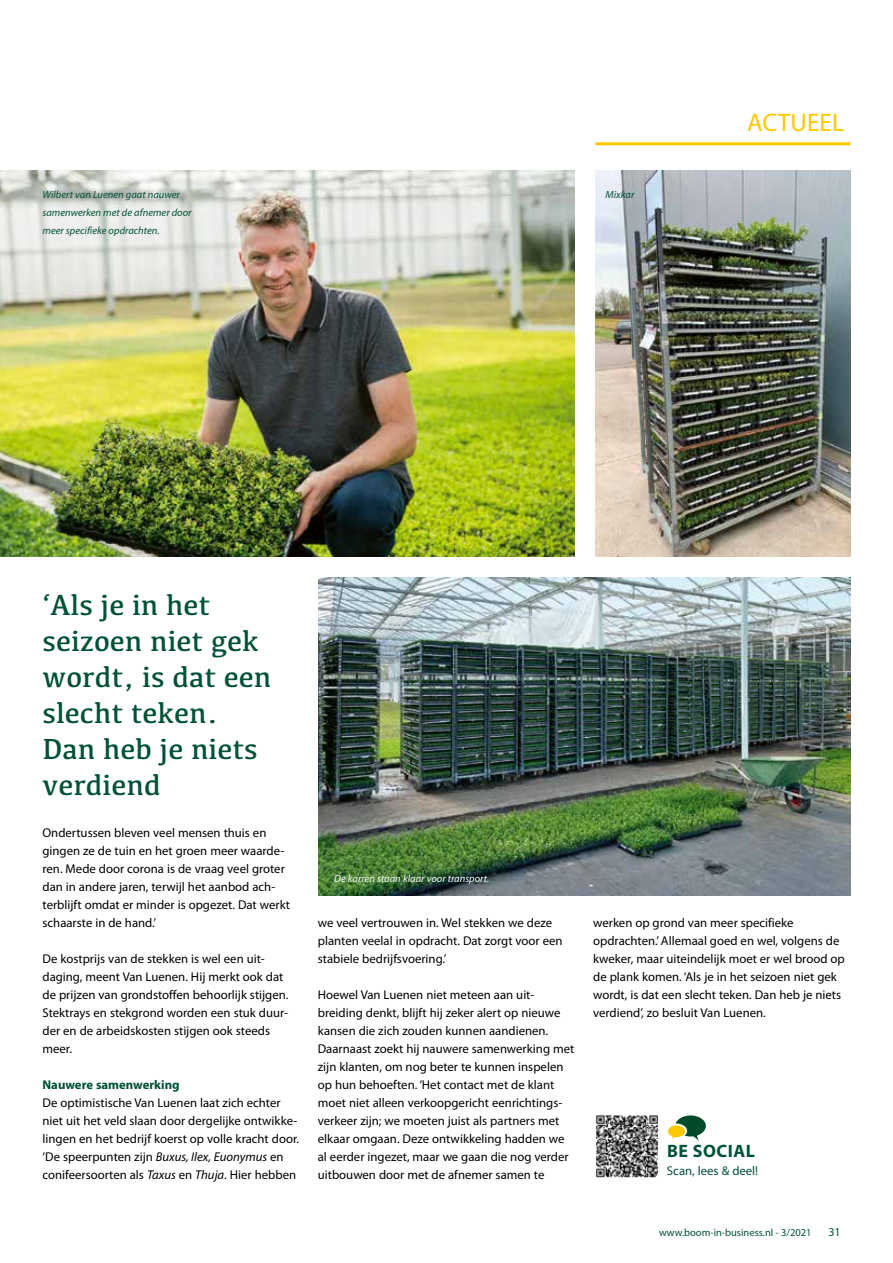
<style>
.page{position:relative;width:893px;height:1263px;background:#fff}
.page>*{position:absolute;margin:0;border:0;box-sizing:border-box;transform-origin:0 0}
.t1{font:30px/36px "Kefa";color:#005139}
.t2{font:25.5px "Myriad Pro";color:#fec800}
.t3{font:700 18px "Myriad Pro";letter-spacing:.03em;color:#005139}
.t4{font:12.75px/18px "Myriad Pro";color:#000}
.t5{font:700 12.75px "Myriad Pro";color:#005139}
.t6{font:12.75px "Myriad Pro";color:#005139}
.t7{font:12px "Myriad Pro";color:#005139}
.t8{font:italic 10.5px/18px "Myriad Pro";color:#005139}
.t9{font:italic 10.5px "Myriad Pro";color:#fff}
.t10{font:10.5px "Myriad Pro";color:#005139}
.s1{font-style:italic}
</style>
<div class="page">
<hr style="left:595px;top:142px;width:255px;height:3px;background:#fec800">
<img style="left:595px;top:170px;width:255px;height:387px">
<img style="left:319px;top:578px;width:531px;height:317px">
<img style="left:0;top:170px;width:574px;height:387px">
<img style="left:596px;top:1115px;width:64px;height:63px">
<svg style="left:668px;top:1115px;width:38px;height:26px"></svg>
<p class="t8" style="left:43px;top:185px;width:151px">Wilbert van Luenen gaat nauwer samenwerken met de afnemer door meer specifieke opdrachten.</p>
<p class="t8" style="left:606px;top:185px;width:30px">Mixkar</p>
<h2 class="t2" style="left:747px;top:107px;width:99px">ACTUEEL</h2>
<h1 class="t1" style="left:43px;top:586px;width:230px">‘Als je in het seizoen niet gek wordt, is dat een slecht teken.<br>Dan heb je niets verdiend</h1>
<p class="t4" style="left:43px;top:824px;width:249px">Ondertussen bleven veel mensen thuis en gingen ze de tuin en het groen meer waarde&shy;ren. Mede door corona is de vraag veel groter dan in andere jaren, terwijl het aanbod ach&shy;terblijft omdat er minder is opgezet. Dat werkt schaarste in de hand.’</p>
<p class="t4" style="left:43px;top:950px;width:248px">De kostprijs van de stekken is wel een uit&shy;daging, meent Van Luenen. Hij merkt ook dat de prijzen van grondstoffen behoorlijk stijgen.<br>Stektrays en stekgrond worden een stuk duur&shy;der en de arbeidskosten stijgen ook steeds meer.</p>
<p class="t5" style="left:43px;top:1076px;width:139px">Nauwere samenwerking</p>
<p class="t4" style="left:43px;top:1094px;width:258px">De optimistische Van Luenen laat zich echter niet uit het veld slaan door dergelijke ontwikke&shy;lingen en het bedrijf koerst op volle kracht door. ‘De speerpunten zijn <span class="s1">Buxus, Ilex, Euonymus</span> en conifeersoorten als <span class="s1">Taxus</span> en <span class="s1">Thuja</span>. Hier hebben</p>
<p class="t9" style="left:334px;top:872px;width:157px">De karren staan klaar voor transport.</p>
<p class="t4" style="left:318px;top:914px;width:246px">we veel vertrouwen in. Wel stekken we deze planten veelal in opdracht. Dat zorgt voor een stabiele bedrijfsvoering.’</p>
<p class="t4" style="left:318px;top:986px;width:258px">Hoewel Van Luenen niet meteen aan uit&shy;breiding denkt, blijft hij zeker alert op nieuwe kansen die zich zouden kunnen aandienen.<br>Daarnaast zoekt hij nauwere samenwerking met zijn klanten, om nog beter te kunnen inspelen op hun behoeften. ‘Het contact met de klant moet niet alleen verkoopgericht eenrichtings&shy;verkeer zijn; we moeten juist als partners met elkaar omgaan. Deze ontwikkeling hadden we al eerder ingezet, maar we gaan die nog verder uitbouwen door met de afnemer samen te</p>
<p class="t4" style="left:593px;top:914px;width:253px">werken op grond van meer specifieke opdrachten.’ Allemaal goed en wel, volgens de kweker, maar uiteindelijk moet er wel brood op de plank komen. ‘Als je in het seizoen niet gek wordt, is dat een slecht teken. Dan heb je niets verdiend’, zo besluit Van Luenen.</p>
<h3 class="t3" style="left:667px;top:1139px;width:89px">BE SOCIAL</h3>
<p class="t6" style="left:667px;top:1163px;width:93px">Scan, lees &amp; deel!</p>
<p class="t10" style="left:659px;top:1226px;width:154px">www.boom-in-business.nl - 3/2021</p>
<p class="t7" style="left:828px;top:1224px;width:14px">31</p>
</div>
